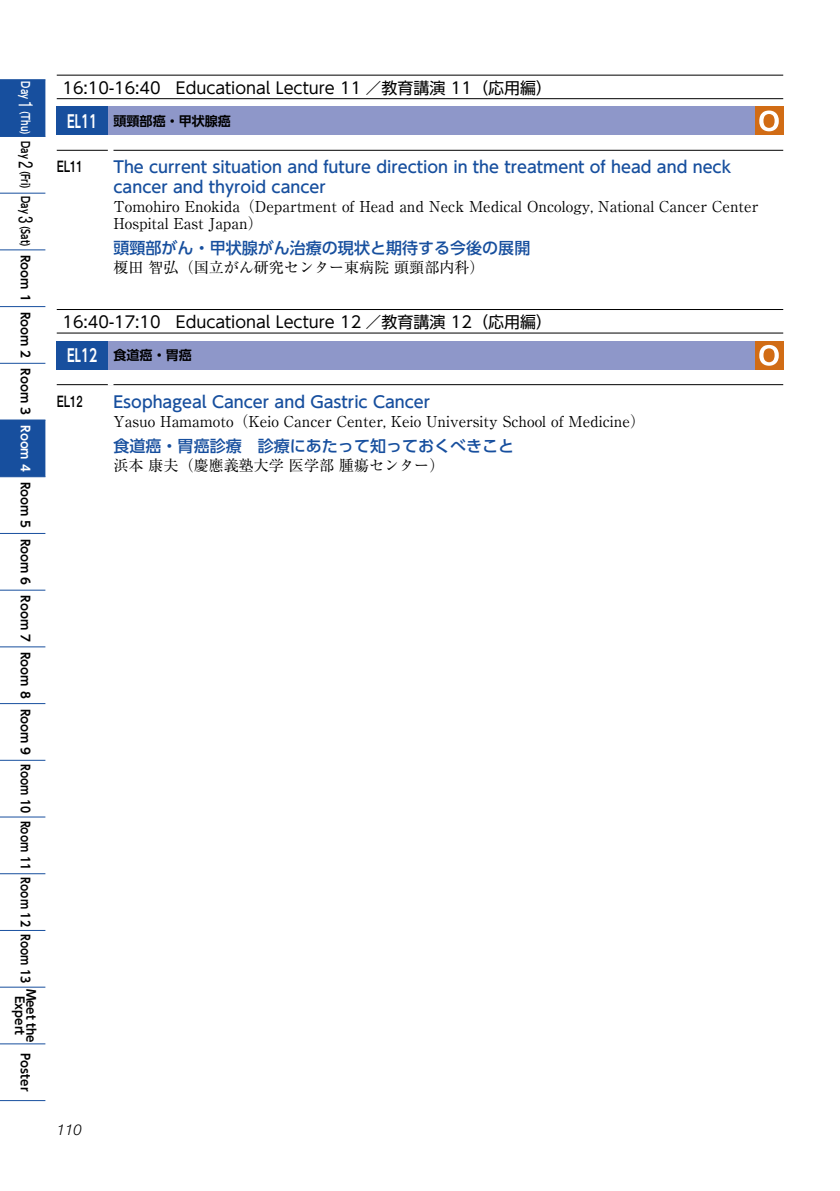
<style>
.page{position:relative;width:840px;height:1191px;background:#fff}
.page>*{position:absolute;margin:0;border:0;box-sizing:border-box;transform-origin:0 0}
.t1{font:500 16px/19.8px "UD Shin Go Pr 6 N";color:#174f9e}
.t2{font:16px "UD Shin Go Pr 6 N";color:#000}
.t3{font:500 15.8px "Helvetica Neue LT Std";color:#000;scale:.7 1}
.t4{font:15px/17px "Ryumin Pr 6 N";color:#000}
.t5{font:italic 300 15px "Helvetica Neue LT Std";color:#000}
.t6{font:700 13px "UD Shin Go Pr 6 N De";color:#000}
.t7{font:700 12px/11.4px "UD Shin Go Pr 6 N De";color:#000;text-align:center}
.s1{font-size:11.4px;color:#fff}
.s2{font-family:"Helvetica Neue LT Std";font-weight:400;font-stretch:condensed;font-size:19.8px;color:#fff}
.s3{font-size:11.4px}
.s4{font-family:"Helvetica Neue LT Std";font-weight:400;font-stretch:condensed;font-size:19.8px}
.s5{color:#fff}
.s6{font-size:17.2px;color:#fff}
</style>
<div class="page">
<svg style="left:0;top:80px;width:45px;height:396px"></svg>
<hr style="left:0;top:79px;width:45px;height:1px;background:#174f9e">
<hr style="left:0;top:136px;width:45px;height:1px;background:#174f9e">
<hr style="left:0;top:193px;width:45px;height:1px;background:#174f9e">
<hr style="left:0;top:249px;width:45px;height:1px;background:#174f9e">
<hr style="left:0;top:306px;width:45px;height:1px;background:#174f9e">
<hr style="left:0;top:363px;width:45px;height:1px;background:#174f9e">
<hr style="left:0;top:420px;width:45px;height:1px;background:#174f9e">
<hr style="left:0;top:476px;width:45px;height:1px;background:#174f9e">
<hr style="left:0;top:533px;width:45px;height:1px;background:#174f9e">
<hr style="left:0;top:590px;width:45px;height:1px;background:#174f9e">
<hr style="left:0;top:646px;width:45px;height:1px;background:#174f9e">
<hr style="left:0;top:703px;width:45px;height:1px;background:#174f9e">
<hr style="left:0;top:760px;width:45px;height:1px;background:#174f9e">
<hr style="left:0;top:816px;width:45px;height:1px;background:#174f9e">
<hr style="left:0;top:873px;width:45px;height:1px;background:#174f9e">
<hr style="left:0;top:930px;width:45px;height:1px;background:#174f9e">
<hr style="left:0;top:986px;width:45px;height:1px;background:#174f9e">
<hr style="left:0;top:1043px;width:45px;height:1px;background:#174f9e">
<hr style="left:0;top:1100px;width:45px;height:1px;background:#174f9e">
<hr style="left:57px;top:75px;width:725px;height:1px;background:#000">
<hr style="left:57px;top:98px;width:725px;height:1px;background:#000">
<hr style="left:57px;top:150px;width:725px;height:1px;background:#000">
<hr style="left:57px;top:309px;width:725px;height:1px;background:#000">
<hr style="left:57px;top:333px;width:725px;height:1px;background:#000">
<hr style="left:57px;top:384px;width:725px;height:1px;background:#000">
<div style="left:57px;top:107px;width:51px;height:28px;background:#174f9e"></div>
<div style="left:108px;top:107px;width:674px;height:28px;background:#8e97c9"></div>
<div style="left:57px;top:341px;width:51px;height:28px;background:#174f9e"></div>
<div style="left:108px;top:341px;width:674px;height:28px;background:#8e97c9"></div>
<div style="left:754px;top:107px;width:28px;height:28px;background:#d16c15"></div>
<svg style="left:759px;top:110px;width:19px;height:21px"></svg>
<div style="left:754px;top:341px;width:28px;height:28px;background:#d16c15"></div>
<svg style="left:759px;top:345px;width:19px;height:21px"></svg>
<p class="t7" style="left:32px;top:81px;width:903px;rotate:90deg"><span class="s1">Day</span> <span class="s2">1</span> <span class="s1">(Thu)</span> <span class="s3">Day</span> <span class="s4">2</span> <span class="s3">(Fri) Day</span> <span class="s4">3</span> <span class="s3">(Sat)</span> Room 1 Room 2 Room 3 <span class="s5">Room 4</span> Room 5 Room 6 Room 7 Room 8 Room 9 Room 10 Room 11 Room 12 Room 13</p>
<p class="t7" style="left:37px;top:988px;width:55px;rotate:90deg">Meet the<br>Expert</p>
<p class="t7" style="left:32px;top:1053px;width:40px;rotate:90deg">Poster</p>
<p class="t2" style="left:62px;top:74px;width:491px">16:10-16:40 Educational Lecture 11 ／教育講演 11（応用編）</p>
<p class="t6" style="left:67px;top:110px;width:165px"><span class="s6">EL11</span> 頭頸部癌・甲状腺癌</p>
<p class="t3" style="left:57px;top:157px;width:38px">EL11</p>
<p class="t1" style="left:113px;top:157px;width:618px">The current situation and future direction in the treatment of head and neck cancer and thyroid cancer</p>
<p class="t4" style="left:113px;top:197px;width:646px">Tomohiro Enokida（Department of Head and Neck Medical Oncology, National Cancer Center<br>Hospital East Japan）</p>
<p class="t1" style="left:113px;top:238px;width:418px">頭頸部がん・甲状腺がん治療の現状と期待する今後の展開</p>
<p class="t4" style="left:113px;top:258px;width:372px">榎田智弘（国立がん研究センター東病院頭頸部内科）</p>
<p class="t2" style="left:62px;top:309px;width:491px">16:40-17:10 Educational Lecture 12 ／教育講演 12（応用編）</p>
<p class="t6" style="left:67px;top:345px;width:126px"><span class="s6">EL12</span> 食道癌・胃癌</p>
<p class="t3" style="left:57px;top:392px;width:38px">EL12</p>
<p class="t1" style="left:113px;top:391px;width:318px">Esophageal Cancer and Gastric Cancer</p>
<p class="t4" style="left:113px;top:412px;width:532px">Yasuo Hamamoto（Keio Cancer Center, Keio University School of Medicine）</p>
<p class="t1" style="left:113px;top:435px;width:402px">食道癌・胃癌診療　診療にあたって知っておくべきこと</p>
<p class="t4" style="left:113px;top:456px;width:332px">浜本康夫（慶應義塾大学医学部腫瘍センター）</p>
<p class="t5" style="left:57px;top:1120px;width:27px">110</p>
</div>
